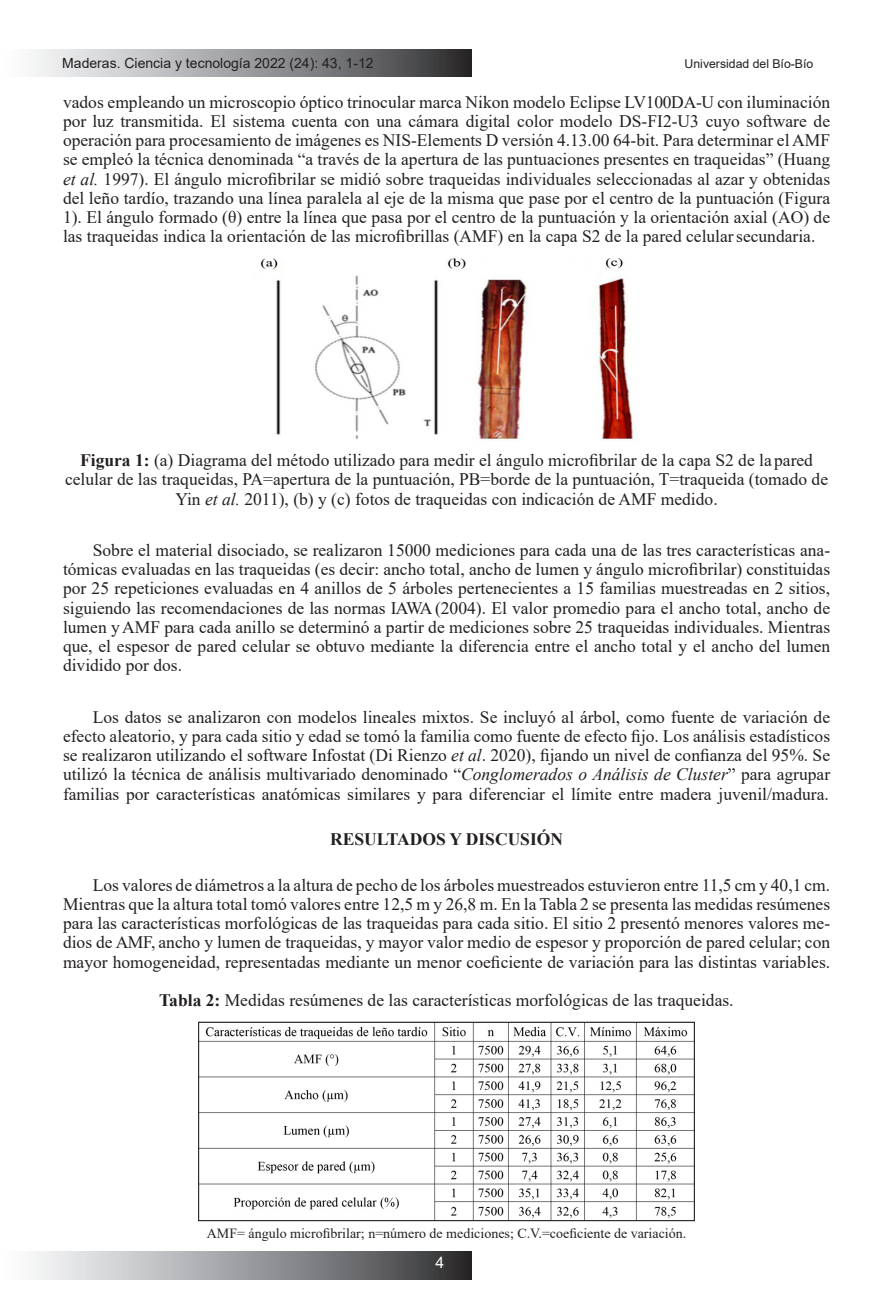
<style>
.page{position:relative;width:893px;height:1315px;background:#fff}
.page>*{position:absolute;margin:0;border:0;box-sizing:border-box;transform-origin:0 0}
.Body_Text{font:17.5px/19.2px "Times New Roman";color:#231f20;text-align:justify}
.Heading_1{font:700 17.5px "Times New Roman";color:#231f20}
.t1{font:15.75px "Arial";color:#fff}
.Body_Text-2{font:14px "Times New Roman";color:#231f20}
.t2{font:14px "Arial";color:#231f20}
.t3{font:12.25px "Arial";color:#231f20}
.s1{font-style:italic}
.s2{font-weight:700}
</style>
<div class="page">
<div style="left:0;top:49px;width:471px;height:28px;background:linear-gradient(to right,#fff,#333436)"></div>
<div style="left:0;top:1252px;width:471px;height:27px;background:linear-gradient(to right,#fff,#333436)"></div>
<img style="left:260px;top:258px;width:377px;height:182px">
<img style="left:200px;top:1024px;width:492px;height:195px">
<div style="left:198px;top:1022px;width:496px;height:199px;border:1px solid #231f20"></div>
<p class="t2" style="left:62px;top:53px;width:313px">Maderas. Ciencia y tecnología 2022 (24): 43, 1-12</p>
<p class="t3" style="left:685px;top:56px;width:130px">Universidad del Bío-Bío</p>
<p class="Body_Text" style="left:63px;top:92px;width:769px">vados empleando un microscopio óptico trinocular marca Nikon modelo Eclipse LV100DA-U con iluminación por luz transmitida. El sistema cuenta con una cámara digital color modelo DS-FI2-U3 cuyo software de operación para procesamiento de imágenes es NIS-Elements D versión 4.13.00 64-bit. Para determinar el AMF se empleó la técnica denominada “a través de la apertura de las puntuaciones presentes en traqueidas” (Huang <span class="s1">et al.</span> 1997). El ángulo microfibrilar se midió sobre traqueidas individuales seleccionadas al azar y obtenidas del leño tardío, trazando una línea paralela al eje de la misma que pase por el centro de la puntuación (Figura 1). El ángulo formado (θ) entre la línea que pasa por el centro de la puntuación y la orientación axial (AO) de las traqueidas indica la orientación de las microfibrillas (AMF) en la capa S2 de la pared celular secundaria.</p>
<p class="Body_Text" style="left:65px;top:450px;width:764px;text-align:center"><span class="s2">Figura 1:</span> (a) Diagrama del método utilizado para medir el ángulo microfibrilar de la capa S2 de la pared celular de las traqueidas, PA=apertura de la puntuación, PB=borde de la puntuación, T=traqueida (tomado de<br>Yin <span class="s1">et al.</span> 2011), (b) y (c) fotos de traqueidas con indicación de AMF medido.</p>
<p class="Body_Text" style="left:63px;top:540px;width:769px;text-indent:30px">Sobre el material disociado, se realizaron 15000 mediciones para cada una de las tres características ana&shy;tómicas evaluadas en las traqueidas (es decir: ancho total, ancho de lumen y ángulo microfibrilar) constituidas por 25 repeticiones evaluadas en 4 anillos de 5 árboles pertenecientes a 15 familias muestreadas en 2 sitios, siguiendo las recomendaciones de las normas IAWA (2004). El valor promedio para el ancho total, ancho de lumen y AMF para cada anillo se determinó a partir de mediciones sobre 25 traqueidas individuales. Mientras que, el espesor de pared celular se obtuvo mediante la diferencia entre el ancho total y el ancho del lumen dividido por dos.</p>
<p class="Body_Text" style="left:63px;top:706px;width:769px;text-indent:30px">Los datos se analizaron con modelos lineales mixtos. Se incluyó al árbol, como fuente de variación de efecto aleatorio, y para cada sitio y edad se tomó la familia como fuente de efecto fijo. Los análisis estadísticos se realizaron utilizando el software Infostat (Di Rienzo <span class="s1">et al</span>. 2020), fijando un nivel de confianza del 95%. Se utilizó la técnica de análisis multivariado denominado “<span class="s1">Conglomerados o Análisis de Cluster</span>” para agrupar familias por características anatómicas similares y para diferenciar el límite entre madera juvenil/madura.</p>
<p class="Heading_1" style="left:330px;top:827px;width:235px">RESULTADOS Y DISCUSIÓN</p>
<p class="Body_Text" style="left:63px;top:874px;width:769px;text-indent:30px">Los valores de diámetros a la altura de pecho de los árboles muestreados estuvieron entre 11,5 cm y 40,1 cm.<br>Mientras que la altura total tomó valores entre 12,5 m y 26,8 m. En la Tabla 2 se presenta las medidas resúmenes para las características morfológicas de las traqueidas para cada sitio. El sitio 2 presentó menores valores me&shy;dios de AMF, ancho y lumen de traqueidas, y mayor valor medio de espesor y proporción de pared celular; con mayor homogeneidad, representadas mediante un menor coeficiente de variación para las distintas variables.</p>
<p class="Body_Text" style="left:159px;top:990px;width:576px"><span class="s2">Tabla 2:</span> Medidas resúmenes de las características morfológicas de las traqueidas.</p>
<p class="Body_Text-2" style="left:207px;top:1223px;width:481px">AMF= ángulo microfibrilar; n=número de mediciones; C.V.=coeficiente de variación.</p>
<p class="t1" style="left:435px;top:1252px;width:10px">4</p>
</div>
